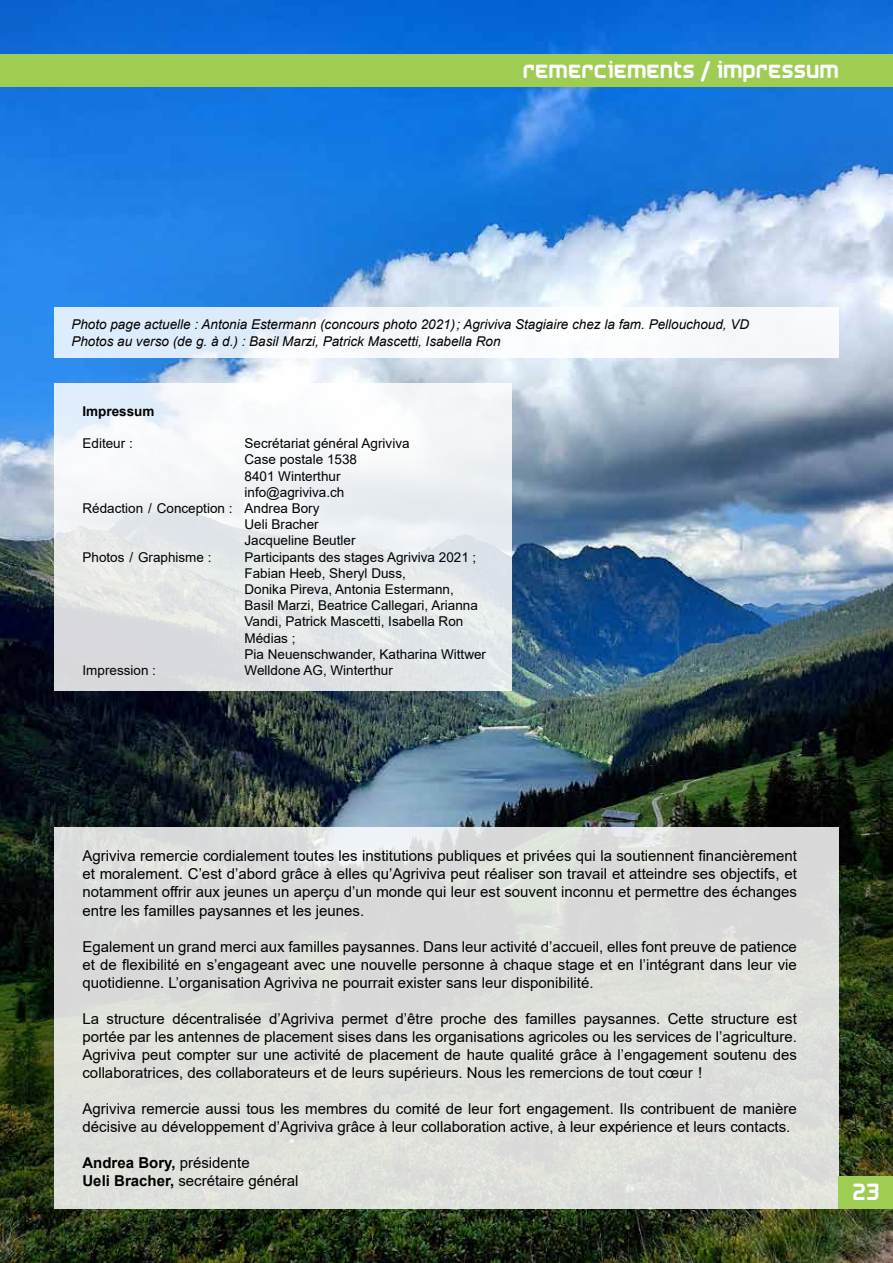
<style>
.page{position:relative;width:893px;height:1263px;background:#fff}
.page>*{position:absolute;margin:0;border:0;box-sizing:border-box;transform-origin:0 0}
.t1{font:21px "Airstrip Four";color:#fff}
.t2{font:15px/18px "Arial";color:#000;text-align:justify}
.t3{font:13.5px/16.2px "Arial";color:#000}
.t4{font:italic 13.5px/16.2px "Arial";color:#000}
.t5{font:700 13.5px "Arial";color:#000}
.s1{font-weight:700}
</style>
<div class="page">
<img style="left:0;top:0;width:893px;height:1263px">
<div style="left:0;top:54px;width:893px;height:32px;background:#9fcd54"></div>
<div style="left:54px;top:827px;width:785px;height:382px;background:#dbdeda"></div>
<svg style="left:54px;top:383px;width:457px;height:307px"></svg>
<div style="left:839px;top:1177px;width:54px;height:32px;background:#9fcd54"></div>
<svg style="left:54px;top:307px;width:785px;height:50px"></svg>
<h1 class="t1" style="left:523px;top:59px;width:318px">Remerciements / Impressum</h1>
<p class="t4" style="left:71px;top:317px;width:679px">Photo page actuelle : Antonia Estermann (concours photo 2021) ; Agriviva Stagiaire chez la fam. Pellouchoud, VD<br>Photos au verso (de g. à d.) : Basil Marzi, Patrick Mascetti, Isabella Ron</p>
<p class="t5" style="left:82px;top:401px;width:74px">Impressum</p>
<p class="t3" style="left:82px;top:435px;width:52px">Editeur :</p>
<p class="t3" style="left:244px;top:435px;width:167px">Secrétariat général Agriviva</p>
<p class="t3" style="left:244px;top:451px;width:114px">Case postale 1538</p>
<p class="t3" style="left:244px;top:468px;width:98px">8401 Winterthur</p>
<p class="t3" style="left:244px;top:484px;width:101px">info@agriviva.ch</p>
<p class="t3" style="left:82px;top:500px;width:239px">Rédaction / Conception : Andrea Bory</p>
<p class="t3" style="left:244px;top:516px;width:76px">Ueli Bracher</p>
<p class="t3" style="left:244px;top:532px;width:113px">Jacqueline Beutler</p>
<p class="t3" style="left:82px;top:549px;width:131px">Photos / Graphisme :</p>
<p class="t3" style="left:244px;top:549px;width:243px">Participants des stages Agriviva 2021 ; Fabian Heeb, Sheryl Duss,<br>Donika Pireva, Antonia Estermann, Basil Marzi, Beatrice Callegari, Arianna Vandi, Patrick Mascetti, Isabella Ron Médias ;<br>Pia Neuenschwander, Katharina Wittwer</p>
<p class="t3" style="left:82px;top:662px;width:75px">Impression :</p>
<p class="t3" style="left:244px;top:662px;width:150px">Welldone AG, Winterthur</p>
<p class="t2" style="left:82px;top:847px;width:716px">Agriviva remercie cordialement toutes les institutions publiques et privées qui la soutiennent financièrement et moralement. C’est d’abord grâce à elles qu’Agriviva peut réaliser son travail et atteindre ses objectifs, et notamment offrir aux jeunes un aperçu d’un monde qui leur est souvent inconnu et permettre des échanges entre les familles paysannes et les jeunes.</p>
<p class="t2" style="left:82px;top:937px;width:716px">Egalement un grand merci aux familles paysannes. Dans leur activité d’accueil, elles font preuve de patience et de flexibilité en s’engageant avec une nouvelle personne à chaque stage et en l’intégrant dans leur vie quotidienne. L’organisation Agriviva ne pourrait exister sans leur disponibilité.</p>
<p class="t2" style="left:82px;top:1009px;width:716px">La structure décentralisée d’Agriviva permet d’être proche des familles paysannes. Cette structure est portée par les antennes de placement sises dans les organisations agricoles ou les services de l’agriculture.<br>Agriviva peut compter sur une activité de placement de haute qualité grâce à l’engagement soutenu des collaboratrices, des collaborateurs et de leurs supérieurs. Nous les remercions de tout cœur !</p>
<p class="t2" style="left:82px;top:1099px;width:716px">Agriviva remercie aussi tous les membres du comité de leur fort engagement. Ils contribuent de manière décisive au développement d’Agriviva grâce à leur collaboration active, à leur expérience et leurs contacts.</p>
<p class="t2" style="left:82px;top:1153px;width:217px"><span class="s1">Andrea Bory,</span> présidente<br><span class="s1">Ueli Bracher,</span> secrétaire général</p>
<h1 class="t1" style="left:853px;top:1181px;width:28px">23</h1>
</div>
